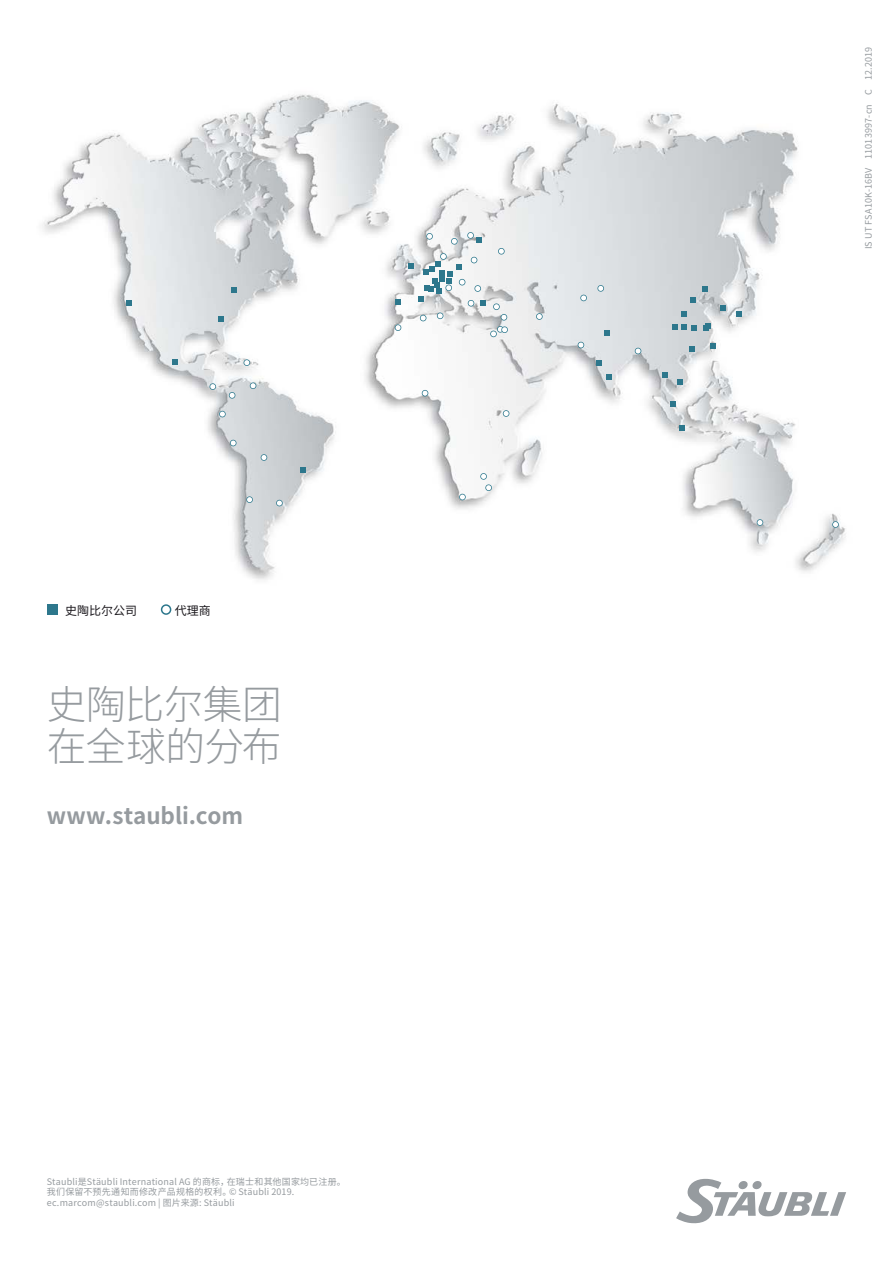
<style>
.page{position:relative;width:893px;height:1263px;background:#fff}
.page>*{position:absolute;margin:0;border:0;box-sizing:border-box;transform-origin:0 0}
.t1{font:300 39.75px/42px "Noto Sans CJ Ksc";letter-spacing:-.015em;color:#969b9f}
.t2{font:700 22.5px "Noto Sans CJ Kjp";color:#969b9f}
.t3{font:12px "Noto Sans CJ Ksc";color:#1a171c}
.t4{font:9px/10.5px "Noto Sans CJ Ksc";letter-spacing:.02em;color:#969b9f}
</style>
<div class="page">
<svg style="left:676px;top:1179px;width:170px;height:44px"></svg>
<img style="left:42px;top:94px;width:804px;height:521px">
<svg style="left:126px;top:300px;width:6px;height:6px"></svg>
<svg style="left:218px;top:316px;width:6px;height:6px"></svg>
<svg style="left:172px;top:359px;width:6px;height:6px"></svg>
<svg style="left:300px;top:467px;width:6px;height:6px"></svg>
<svg style="left:244px;top:359px;width:6px;height:7px"></svg>
<svg style="left:250px;top:382px;width:6px;height:7px"></svg>
<svg style="left:229px;top:392px;width:6px;height:7px"></svg>
<svg style="left:209px;top:383px;width:7px;height:7px"></svg>
<svg style="left:219px;top:411px;width:7px;height:6px"></svg>
<svg style="left:230px;top:440px;width:7px;height:6px"></svg>
<svg style="left:261px;top:454px;width:6px;height:7px"></svg>
<svg style="left:246px;top:496px;width:7px;height:7px"></svg>
<svg style="left:276px;top:500px;width:7px;height:6px"></svg>
<svg style="left:231px;top:287px;width:6px;height:6px"></svg>
<svg style="left:395px;top:299px;width:6px;height:6px"></svg>
<svg style="left:395px;top:324px;width:6px;height:7px"></svg>
<svg style="left:408px;top:232px;width:100px;height:105px"></svg>
<svg style="left:422px;top:390px;width:6px;height:6px"></svg>
<svg style="left:503px;top:410px;width:6px;height:7px"></svg>
<svg style="left:459px;top:494px;width:7px;height:6px"></svg>
<svg style="left:480px;top:473px;width:12px;height:18px"></svg>
<svg style="left:536px;top:313px;width:7px;height:7px"></svg>
<svg style="left:580px;top:295px;width:7px;height:6px"></svg>
<svg style="left:597px;top:285px;width:7px;height:7px"></svg>
<svg style="left:578px;top:342px;width:6px;height:6px"></svg>
<svg style="left:720px;top:305px;width:6px;height:6px"></svg>
<svg style="left:702px;top:286px;width:6px;height:6px"></svg>
<svg style="left:681px;top:311px;width:6px;height:6px"></svg>
<svg style="left:690px;top:297px;width:6px;height:6px"></svg>
<svg style="left:736px;top:311px;width:6px;height:6px"></svg>
<svg style="left:672px;top:324px;width:24px;height:7px"></svg>
<svg style="left:677px;top:379px;width:6px;height:6px"></svg>
<svg style="left:710px;top:343px;width:6px;height:6px"></svg>
<svg style="left:703px;top:323px;width:8px;height:8px"></svg>
<svg style="left:689px;top:346px;width:6px;height:6px"></svg>
<svg style="left:662px;top:372px;width:6px;height:6px"></svg>
<svg style="left:679px;top:425px;width:6px;height:6px"></svg>
<svg style="left:670px;top:401px;width:6px;height:6px"></svg>
<svg style="left:596px;top:360px;width:6px;height:6px"></svg>
<svg style="left:604px;top:330px;width:6px;height:6px"></svg>
<svg style="left:606px;top:374px;width:6px;height:6px"></svg>
<svg style="left:757px;top:519px;width:6px;height:7px"></svg>
<svg style="left:635px;top:348px;width:6px;height:6px"></svg>
<svg style="left:832px;top:521px;width:7px;height:7px"></svg>
<div style="left:161px;top:604px;width:10px;height:11px;border:1px solid #2d778c;border-radius:50%"></div>
<div style="left:47px;top:604px;width:11px;height:11px;background:#2d778c"></div>
<h3 class="t3" style="left:65px;top:604px;width:73px">史陶比尔公司</h3>
<h3 class="t3" style="left:175px;top:604px;width:37px">代理商</h3>
<h1 class="t1" style="left:47px;top:684px;width:237px">史陶比尔集团在全球的分布</h1>
<h2 class="t2" style="left:47px;top:803px;width:198px">www.staubli.com</h2>
<p class="t4" style="left:47px;top:1176px;width:300px">Staubli是Stäubli International AG 的商标，在瑞士和其他国家均已注册。我们保留不预先通知而修改产品规格的权利。© Stäubli 2019. ec.marcom@staubli.com | 图片来源: Stäubli</p>
<p class="t4" style="left:863px;top:249px;width:204px;rotate:-90deg">IS UT FSA10K-16BV 11013997-cn C 12.2019</p>
</div>
